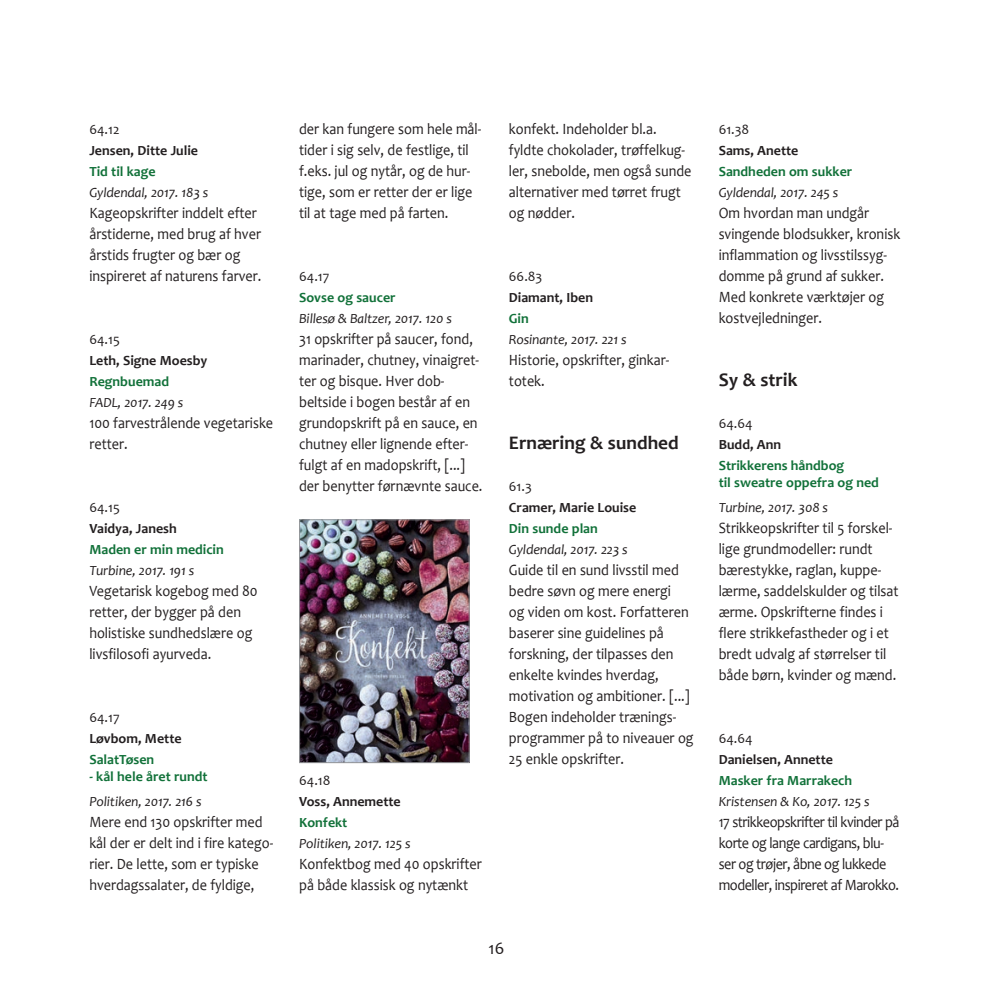
<style>
.page{position:relative;width:993px;height:993px;background:#fff}
.page>*{position:absolute;margin:0;border:0;box-sizing:border-box;transform-origin:0 0}
.t1{font:700 19.25px "Candara";color:#231f20}
.t2{font:17.5px "Candara";color:#231f20}
.t3{font:15.75px/21px "Candara";color:#231f20;scale:.9 1}
.t4{font:15.75px/21px "Candara";letter-spacing:-.03em;color:#231f20;scale:.9 1}
.t5{font:italic 14px "Candara";letter-spacing:-.01em;color:#231f20}
.t6{font:700 14px/16.6px "Candara";color:#117139}
.t7{font:700 14px "Candara";color:#231f20}
.t8{font:14px "Candara";color:#231f20}
</style>
<div class="page">
<img style="left:301px;top:521px;width:166px;height:239px">
<div style="left:299px;top:519px;width:170px;height:243px;border:1px solid #939598"></div>
<p class="t8" style="left:89px;top:121px;width:32px">64.12</p>
<p class="t7" style="left:89px;top:142px;width:110px">Jensen, Ditte Julie</p>
<p class="t6" style="left:89px;top:163px;width:68px">Tid til kage</p>
<p class="t5" style="left:89px;top:184px;width:120px">Gyldendal, 2017. 183 s</p>
<p class="t3" style="left:89px;top:202px;width:192px">Kageopskrifter inddelt efter årstiderne, med brug af hver årstids frugter og bær og inspireret af naturens farver.</p>
<p class="t8" style="left:89px;top:331px;width:32px">64.15</p>
<p class="t7" style="left:89px;top:352px;width:119px">Leth, Signe Moesby</p>
<p class="t6" style="left:89px;top:373px;width:81px">Regnbuemad</p>
<p class="t5" style="left:89px;top:394px;width:95px">FADL, 2017. 249 s</p>
<p class="t3" style="left:89px;top:412px;width:206px">100 farvestrålende vegetariske retter.</p>
<p class="t8" style="left:89px;top:499px;width:32px">64.15</p>
<p class="t7" style="left:89px;top:520px;width:89px">Vaidya, Janesh</p>
<p class="t6" style="left:89px;top:541px;width:136px">Maden er min medicin</p>
<p class="t5" style="left:89px;top:562px;width:106px">Turbine, 2017. 191 s</p>
<p class="t3" style="left:89px;top:580px;width:188px">Vegetarisk kogebog med 80 retter, der bygger på den holistiske sundhedslære og livsfilosofi ayurveda.</p>
<p class="t8" style="left:89px;top:709px;width:32px">64.17</p>
<p class="t7" style="left:89px;top:730px;width:94px">Løvbom, Mette</p>
<p class="t6" style="left:89px;top:751px;width:66px">SalatTøsen</p>
<p class="t6" style="left:89px;top:767px;width:120px">- kål hele året rundt</p>
<p class="t5" style="left:89px;top:793px;width:114px">Politiken, 2017. 216 s</p>
<p class="t3" style="left:89px;top:811px;width:206px">Mere end 130 opskrifter med kål der er delt ind i fire katego&shy;rier. De lette, som er typiske hverdagssalater, de fyldige,</p>
<p class="t3" style="left:299px;top:118px;width:204px">der kan fungere som hele mål&shy;tider i sig selv, de festlige, til f.eks. jul og nytår, og de hur&shy;tige, som er retter der er lige til at tage med på farten.</p>
<p class="t8" style="left:299px;top:268px;width:32px">64.17</p>
<p class="t6" style="left:299px;top:289px;width:98px">Sovse og saucer</p>
<p class="t5" style="left:299px;top:310px;width:154px">Billesø &amp; Baltzer, 2017. 120 s</p>
<p class="t3" style="left:299px;top:328px;width:205px">31 opskrifter på saucer, fond, marinader, chutney, vinaigret&shy;ter og bisque. Hver dob&shy;beltside i bogen består af en grundopskrift på en sauce, en chutney eller lignende efter&shy;fulgt af en madopskrift, [...] der benytter førnævnte sauce.</p>
<p class="t8" style="left:299px;top:772px;width:33px">64.18</p>
<p class="t7" style="left:299px;top:793px;width:103px">Voss, Annemette</p>
<p class="t6" style="left:299px;top:814px;width:50px">Konfekt</p>
<p class="t5" style="left:299px;top:835px;width:113px">Politiken, 2017. 125 s</p>
<p class="t3" style="left:299px;top:853px;width:204px">Konfektbog med 40 opskrifter på både klassisk og nytænkt</p>
<p class="t3" style="left:508px;top:118px;width:204px">konfekt. Indeholder bl.a. fyldte chokolader, trøffelkug&shy;ler, snebolde, men også sunde alternativer med tørret frugt og nødder.</p>
<p class="t8" style="left:508px;top:268px;width:35px">66.83</p>
<p class="t7" style="left:508px;top:289px;width:86px">Diamant, Iben</p>
<p class="t6" style="left:508px;top:310px;width:21px">Gin</p>
<p class="t5" style="left:508px;top:331px;width:119px">Rosinante, 2017. 221 s</p>
<p class="t3" style="left:508px;top:349px;width:180px">Historie, opskrifter, ginkar&shy;totek.</p>
<p class="t1" style="left:508px;top:431px;width:171px">Ernæring &amp; sundhed</p>
<p class="t8" style="left:508px;top:478px;width:24px">61.3</p>
<p class="t7" style="left:508px;top:499px;width:129px">Cramer, Marie Louise</p>
<p class="t6" style="left:508px;top:520px;width:90px">Din sunde plan</p>
<p class="t5" style="left:508px;top:541px;width:120px">Gyldendal, 2017. 223 s</p>
<p class="t3" style="left:508px;top:559px;width:207px">Guide til en sund livsstil med bedre søvn og mere energi<br>og viden om kost. Forfatteren baserer sine guidelines på forskning, der tilpasses den enkelte kvindes hverdag, motivation og ambitioner. [...]<br>Bogen indeholder trænings&shy;programmer på to niveauer og<br>25 enkle opskrifter.</p>
<p class="t2" style="left:488px;top:936px;width:17px">16</p>
<p class="t8" style="left:718px;top:121px;width:32px">61.38</p>
<p class="t7" style="left:718px;top:142px;width:81px">Sams, Anette</p>
<p class="t6" style="left:718px;top:163px;width:135px">Sandheden om sukker</p>
<p class="t5" style="left:718px;top:184px;width:121px">Gyldendal, 2017. 245 s</p>
<p class="t3" style="left:718px;top:202px;width:203px">Om hvordan man undgår svingende blodsukker, kronisk inflammation og livsstilssyg&shy;domme på grund af sukker.<br>Med konkrete værktøjer og kostvejledninger.</p>
<p class="t1" style="left:718px;top:368px;width:80px">Sy &amp; strik</p>
<p class="t8" style="left:718px;top:415px;width:35px">64.64</p>
<p class="t7" style="left:718px;top:436px;width:64px">Budd, Ann</p>
<p class="t6" style="left:718px;top:457px;width:162px">Strikkerens håndbog<br>til sweatre oppefra og ned</p>
<p class="t5" style="left:718px;top:499px;width:111px">Turbine, 2017. 308 s</p>
<p class="t3" style="left:718px;top:517px;width:201px">Strikkeopskrifter til 5 forskel&shy;lige grundmodeller: rundt bærestykke, raglan, kuppe&shy;lærme, saddelskulder og tilsat ærme. Opskrifterne findes i flere strikkefastheder og i et bredt udvalg af størrelser til både børn, kvinder og mænd.</p>
<p class="t8" style="left:718px;top:730px;width:35px">64.64</p>
<p class="t7" style="left:718px;top:751px;width:116px">Danielsen, Annette</p>
<p class="t6" style="left:718px;top:772px;width:135px">Masker fra Marrakech</p>
<p class="t5" style="left:718px;top:793px;width:152px">Kristensen &amp; Ko, 2017. 125 s</p>
<p class="t4" style="left:718px;top:811px;width:202px">17 strikkeopskrifter til kvinder på korte og lange cardigans, blu&shy;ser og trøjer, åbne og lukkede modeller, inspireret af Marokko.</p>
</div>
